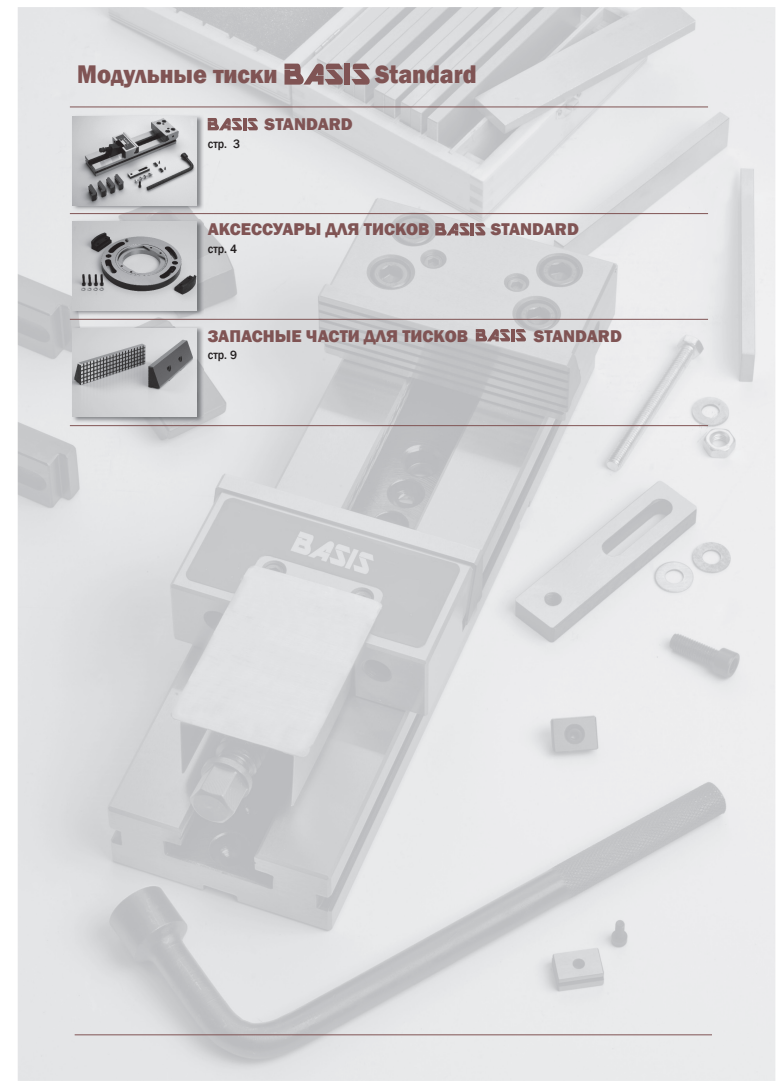
<style>
.page{position:relative;width:780px;height:1088px;background:#fff}
.page>*{position:absolute;margin:0;border:0;box-sizing:border-box;transform-origin:0 0}
.t1{font:800 26.25px "Franklin Gothic";color:#805454;scale:.9 1}
.t2{font:800 17.5px "Franklin Gothic";color:#805454}
.t3{font:500 12.5px "Franklin Gothic";letter-spacing:.01em;color:#231f20;scale:.95 1}
</style>
<div class="page">
<img style="left:18px;top:7px;width:757px;height:1074px">
<img style="left:72px;top:115px;width:132px;height:96px">
<img style="left:73px;top:117px;width:124px;height:88px">
<img style="left:72px;top:220px;width:132px;height:96px">
<img style="left:73px;top:222px;width:124px;height:88px">
<hr style="left:75px;top:1034px;width:637px;height:1px;background:#805454">
<img style="left:72px;top:326px;width:132px;height:97px">
<img style="left:73px;top:328px;width:124px;height:89px">
<hr style="left:70px;top:107px;width:638px;height:1px;background:#805454">
<hr style="left:70px;top:213px;width:638px;height:1px;background:#805454">
<hr style="left:70px;top:319px;width:638px;height:1px;background:#805454">
<hr style="left:70px;top:425px;width:638px;height:1px;background:#805454">
<svg style="left:284px;top:64px;width:59px;height:21px"></svg>
<div style="left:344px;top:64px;width:6px;height:21px;background:#805454"></div>
<svg style="left:351px;top:64px;width:19px;height:21px"></svg>
<svg style="left:208px;top:118px;width:50px;height:12px"></svg>
<svg style="left:435px;top:223px;width:50px;height:12px"></svg>
<svg style="left:476px;top:329px;width:50px;height:12px"></svg>
<h1 class="t1" style="left:77px;top:57px;width:224px">Модульные тиски</h1>
<h1 class="t1" style="left:375px;top:57px;width:114px">Standard</h1>
<p class="t3" style="left:208px;top:136px;width:36px">стр. 3</p>
<p class="t2" style="left:264px;top:113px;width:90px">STANDARD</p>
<p class="t2" style="left:208px;top:218px;width:223px">АКСЕССУАРЫ ДЛЯ ТИСКОВ</p>
<p class="t2" style="left:490px;top:218px;width:90px">STANDARD</p>
<p class="t3" style="left:208px;top:241px;width:32px">стр. 4</p>
<p class="t2" style="left:208px;top:324px;width:262px">ЗАПАСНЫЕ ЧАСТИ ДЛЯ ТИСКОВ</p>
<p class="t2" style="left:533px;top:324px;width:90px">STANDARD</p>
<p class="t3" style="left:208px;top:347px;width:32px">стр. 9</p>
</div>
